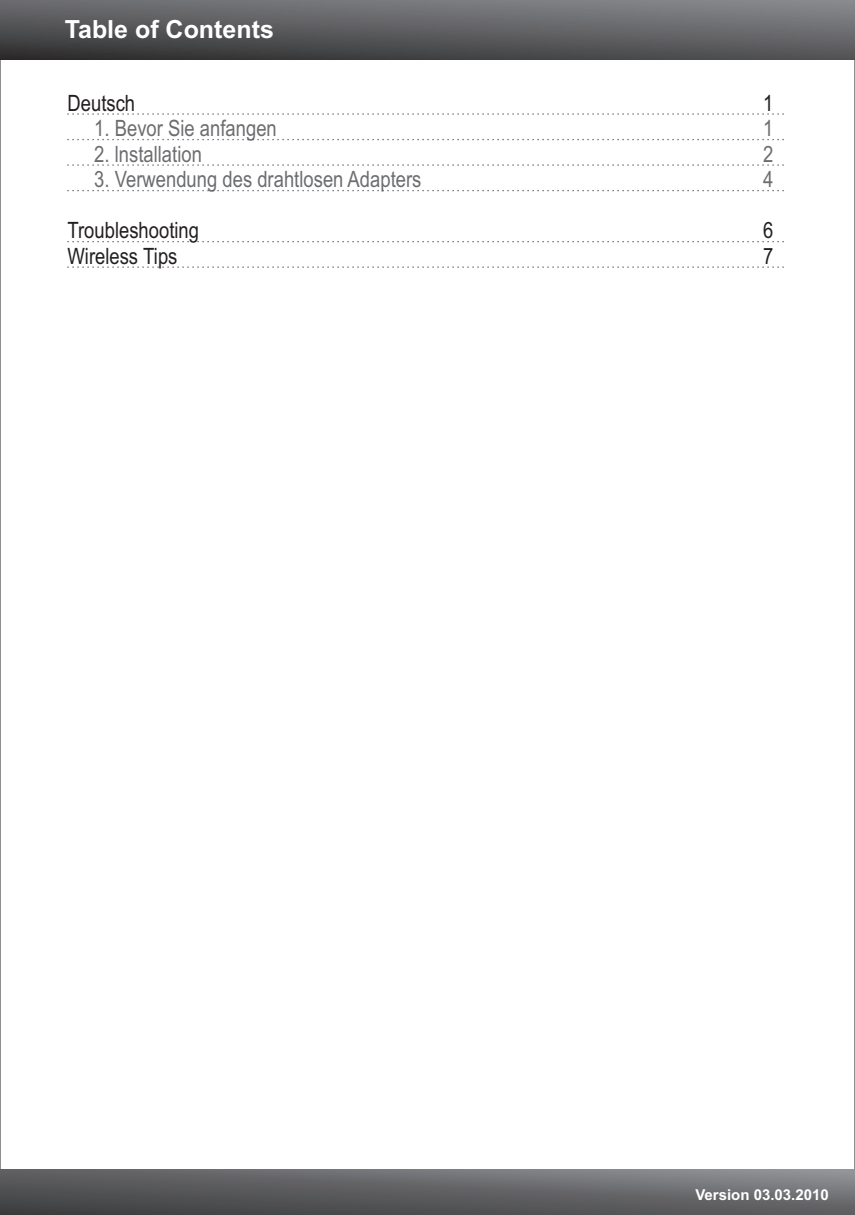
<style>
.page{position:relative;width:855px;height:1215px;background:#fff}
.page>*{position:absolute;margin:0;border:0;box-sizing:border-box;transform-origin:0 0}
.t1{font:700 25px "Arial";color:#fff}
.t2{font:22.5px "Arial Narrow";color:#6c6d70}
.t3{font:22.5px "Arial Narrow";color:#231f20}
.t4{font:700 15px "Arial";color:#fff}
</style>
<div class="page">
<svg style="left:0;top:0;width:855px;height:59px;background:#5e5e61"></svg>
<svg style="left:0;top:1170px;width:855px;height:45px;background:#606163"></svg>
<svg style="left:67px;top:267px;width:717px;height:1px"></svg>
<svg style="left:67px;top:241px;width:717px;height:1px"></svg>
<svg style="left:67px;top:190px;width:717px;height:1px"></svg>
<svg style="left:67px;top:164px;width:717px;height:2px"></svg>
<svg style="left:67px;top:139px;width:717px;height:1px"></svg>
<svg style="left:67px;top:113px;width:717px;height:2px"></svg>
<p class="t1" style="left:65px;top:19px;width:211px">Table of Contents</p>
<p class="t3" style="left:68px;top:94px;width:69px">Deutsch</p>
<p class="t3" style="left:763px;top:94px;width:12px">1</p>
<p class="t2" style="left:94px;top:120px;width:184px">1. Bevor Sie anfangen</p>
<p class="t2" style="left:94px;top:145px;width:109px">2. lnstallation</p>
<p class="t2" style="left:763px;top:145px;width:12px">2</p>
<p class="t2" style="left:94px;top:171px;width:329px">3. Verwendung des drahtlosen Adapters</p>
<p class="t2" style="left:763px;top:171px;width:12px">4</p>
<p class="t2" style="left:763px;top:120px;width:12px">1</p>
<p class="t3" style="left:68px;top:222px;width:133px">Troubleshooting</p>
<p class="t3" style="left:763px;top:222px;width:12px">6</p>
<p class="t3" style="left:68px;top:247px;width:111px">Wireless Tips</p>
<p class="t3" style="left:763px;top:247px;width:12px">7</p>
<p class="t4" style="left:695px;top:1189px;width:135px">Version 03.03.2010</p>
</div>
